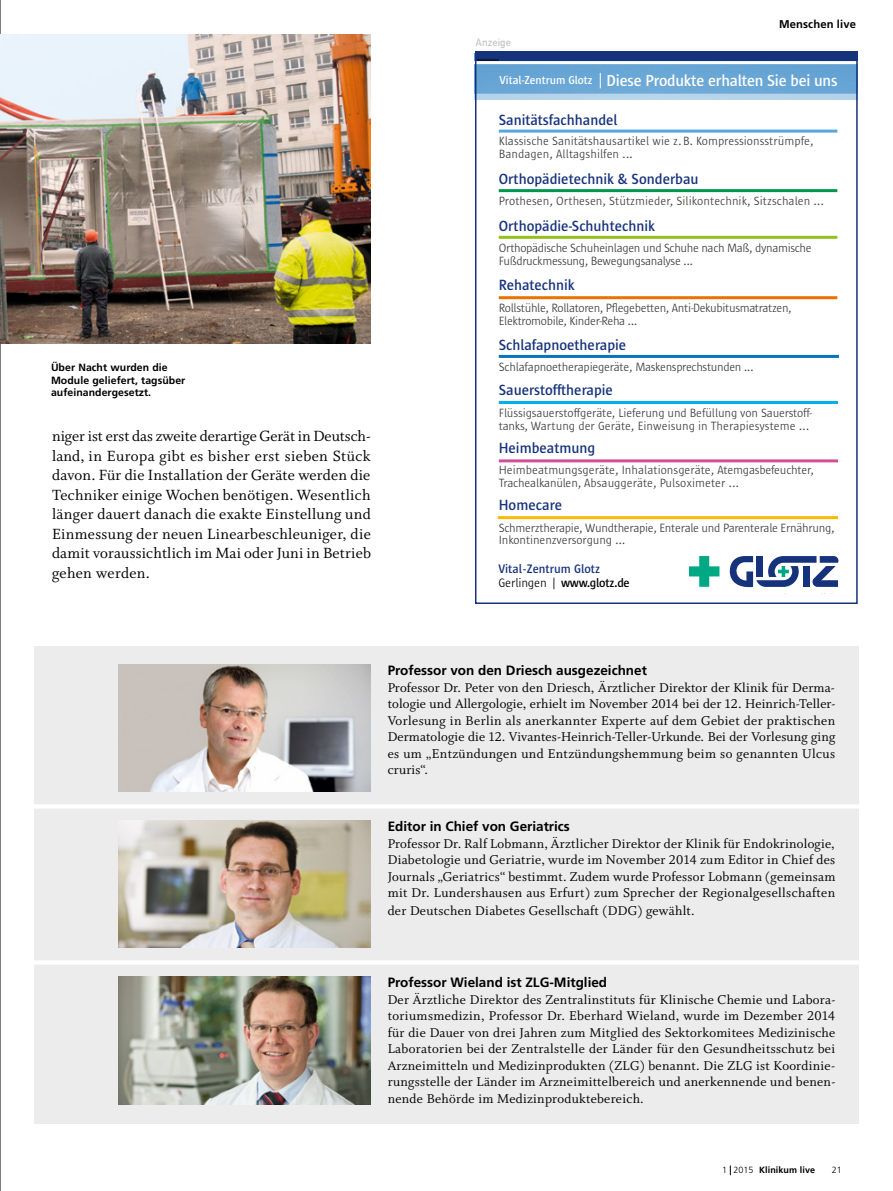
<style>
.page{position:relative;width:893px;height:1191px;background:#fff}
.page>*{position:absolute;margin:0;border:0;box-sizing:border-box;transform-origin:0 0}
.t1{font:16.5px/19.5px "Whitman Roman LF";letter-spacing:.01em;color:#000;text-align:justify}
.t2{font:600 16.35px "Sun Hf 6";letter-spacing:-.01em;color:#fff}
.t3{font:600 15.15px "Sun Hf 6";color:#15327b}
.t4{font:14.25px/16.5px "Whitman Roman LF";letter-spacing:.02em;color:#000;text-align:justify}
.t5{font:700 13.5px "Frutiger LT";color:#000}
.t6{font:600 12.6px/14px "Sun Hf 6";color:#15327b}
.t7{font:300 12.3px/12.8px "Sun Hf 3";letter-spacing:-.02em;color:#3b3b3a}
.t8{font:300 12.3px/12.8px "Sun Hf 3";color:#3b3b3a}
.t9{font:700 11.25px "Frutiger LT";letter-spacing:.01em;color:#000}
.t10{font:700 10.5px/12.8px "Frutiger LT";letter-spacing:.005em;color:#000}
.t11{font:700 10.5px "DIN Alternate";letter-spacing:.005em;color:#c5c6c6}
.t12{font:700 9px "Frutiger LT";letter-spacing:.005em;color:#000}
.t13{font:300 9px "Frutiger LT";color:#000}
.s1{font-size:11.85px}
.s2{font-family:"Sun Hf 3";font-weight:300;color:#000}
.s3{color:#000}
.s4{font-weight:300}
</style>
<div class="page">
<div style="left:34px;top:799px;width:825px;height:169px;background:#ececed"></div>
<div style="left:34px;top:646px;width:825px;height:155px;background:#ececed"></div>
<div style="left:34px;top:964px;width:825px;height:160px;background:#ececed"></div>
<img style="left:478px;top:64px;width:180px;height:30px">
<img style="left:658px;top:64px;width:197px;height:30px">
<div style="left:475px;top:94px;width:383px;height:7px;background:#b6d4ea"></div>
<div style="left:475px;top:51px;width:383px;height:10px;background:#15327b"></div>
<hr style="left:499px;top:130px;width:338px;height:3px;background:#55a7dd">
<hr style="left:499px;top:236px;width:338px;height:3px;background:#94c11c">
<hr style="left:499px;top:189px;width:338px;height:3px;background:#00964e">
<hr style="left:499px;top:296px;width:338px;height:3px;background:#ee7100">
<hr style="left:499px;top:355px;width:340px;height:3px;background:#0075be">
<hr style="left:499px;top:401px;width:339px;height:3px;background:#00b0eb">
<hr style="left:499px;top:459px;width:339px;height:3px;background:#d24f97">
<hr style="left:498px;top:516px;width:340px;height:3px;background:#fbba00">
<svg style="left:689px;top:556px;width:30px;height:31px"></svg>
<svg style="left:730px;top:556px;width:108px;height:32px"></svg>
<svg style="left:600px;top:73px;width:1px;height:15px"></svg>
<svg style="left:478px;top:60px;width:21px;height:1px"></svg>
<div style="left:475px;top:51px;width:383px;height:553px;border:2px solid #15327b"></div>
<hr style="left:0;top:0;width:1px;height:1191px;background:#000">
<img style="left:0;top:34px;width:371px;height:309px">
<img style="left:118px;top:664px;width:253px;height:128px">
<img style="left:118px;top:820px;width:253px;height:128px">
<img style="left:118px;top:976px;width:253px;height:128px">
<hr style="left:12px;top:804px;width:881px;height:4px;background:#fff">
<hr style="left:12px;top:960px;width:881px;height:4px;background:#fff">
<p class="t10" style="left:51px;top:361px;width:136px">Über Nacht wurden die<br>Module geliefert, tagsüber aufeinandergesetzt.</p>
<p class="t1" style="left:52px;top:427px;width:320px">niger ist erst das zweite derartige Gerät in Deutsch&shy;land, in Europa gibt es bisher erst sieben Stück davon. Für die Installation der Geräte werden die Techniker einige Wochen benötigen. Wesentlich länger dauert danach die exakte Einstellung und Einmessung der neuen Linearbeschleuniger, die damit voraussichtlich im Mai oder Juni in Betrieb gehen werden.</p>
<p class="t11" style="left:476px;top:35px;width:37px">Anzeige</p>
<p class="t9" style="left:779px;top:17px;width:78px">Menschen live</p>
<p class="t2" style="left:500px;top:72px;width:339px"><span class="s1">Vital-Zentrum Glotz</span> Diese Produkte erhalten Sie bei uns</p>
<p class="t3" style="left:499px;top:111px;width:120px">Sanitätsfachhandel</p>
<p class="t8" style="left:499px;top:135px;width:316px">Klassische Sanitätshausartikel wie z. B. Kompressionsstrümpfe,<br>Bandagen, Alltagshilfen ...</p>
<p class="t8" style="left:499px;top:195px;width:327px">Prothesen, Orthesen, Stützmieder, Silikontechnik, Sitzschalen ...</p>
<p class="t7" style="left:499px;top:242px;width:314px">Orthopädische Schuheinlagen und Schuhe nach Maß, dynamische<br>Fußdruckmessung, Bewegungsanalyse ...</p>
<p class="t7" style="left:499px;top:301px;width:295px">Rollstühle, Rollatoren, Pflegebetten, Anti-Dekubitusmatratzen,<br>Elektromobile, Kinder-Reha ...</p>
<p class="t3" style="left:499px;top:337px;width:129px">Schlafapnoetherapie</p>
<p class="t3" style="left:499px;top:382px;width:116px">Sauerstofftherapie</p>
<p class="t3" style="left:499px;top:171px;width:201px">Orthopädietechnik &amp; Sonderbau</p>
<p class="t3" style="left:499px;top:218px;width:158px">Orthopädie-Schuhtechnik</p>
<p class="t3" style="left:499px;top:277px;width:78px">Rehatechnik</p>
<p class="t7" style="left:499px;top:361px;width:256px">Schlafapnoetherapiegeräte, Maskensprechstunden ...</p>
<p class="t7" style="left:499px;top:406px;width:315px">Flüssigsauerstoffgeräte, Lieferung und Befüllung von Sauerstoff&shy;tanks, Wartung der Geräte, Einweisung in Therapiesysteme ...</p>
<p class="t3" style="left:499px;top:440px;width:98px">Heimbeatmung</p>
<p class="t8" style="left:499px;top:464px;width:317px">Heimbeatmungsgeräte, Inhalationsgeräte, Atemgasbefeuchter,<br>Trachealkanülen, Absauggeräte, Pulsoximeter ...</p>
<p class="t3" style="left:499px;top:497px;width:65px">Homecare</p>
<p class="t7" style="left:499px;top:521px;width:337px">Schmerztherapie, Wundtherapie, Enterale und Parenterale Ernährung,<br>Inkontinenzversorgung ...</p>
<p class="t6" style="left:498px;top:561px;width:133px">Vital-Zentrum Glotz<br><span class="s2">Gerlingen |</span> <span class="s3">www.glotz.de</span></p>
<p class="t5" style="left:388px;top:662px;width:261px">Professor von den Driesch ausgezeichnet</p>
<p class="t4" style="left:388px;top:679px;width:449px">Professor Dr. Peter von den Driesch, Ärztlicher Direktor der Klinik für Derma&shy;tologie und Allergologie, erhielt im November 2014 bei der 12. Heinrich-Teller-Vorlesung in Berlin als anerkannter Experte auf dem Gebiet der praktischen Dermatologie die 12. Vivantes-Heinrich-Teller-Urkunde. Bei der Vorlesung ging es um „Entzündungen und Entzündungshemmung beim so genannten Ulcus cruris“.</p>
<p class="t5" style="left:388px;top:818px;width:184px">Editor in Chief von Geriatrics</p>
<p class="t4" style="left:388px;top:835px;width:449px">Professor Dr. Ralf Lobmann, Ärztlicher Direktor der Klinik für Endokrinologie, Diabetologie und Geriatrie, wurde im November 2014 zum Editor in Chief des Journals „Geriatrics“ bestimmt. Zudem wurde Professor Lobmann (gemeinsam mit Dr. Lundershausen aus Erfurt) zum Sprecher der Regionalgesellschaften</p>
<p class="t4" style="left:388px;top:903px;width:309px">der Deutschen Diabetes Gesellschaft (DDG) gewählt.</p>
<p class="t5" style="left:388px;top:974px;width:221px">Professor Wieland ist ZLG-Mitglied</p>
<p class="t4" style="left:388px;top:991px;width:449px">Der Ärztliche Direktor des Zentralinstituts für Klinische Chemie und Labora&shy;toriumsmedizin, Professor Dr. Eberhard Wieland, wurde im Dezember 2014 für die Dauer von drei Jahren zum Mitglied des Sektorkomitees Medizinische Laboratorien bei der Zentralstelle der Länder für den Gesundheitsschutz bei Arzneimitteln und Medizinprodukten (ZLG) benannt. Die ZLG ist Koordinie&shy;rungsstelle der Länder im Arzneimittelbereich und anerkennende und benen&shy;nende Behörde im Medizinproduktebereich.</p>
<p class="t12" style="left:722px;top:1164px;width:94px"><span class="s4">1 2015</span> Klinikum live</p>
<p class="t13" style="left:832px;top:1164px;width:12px">21</p>
</div>
